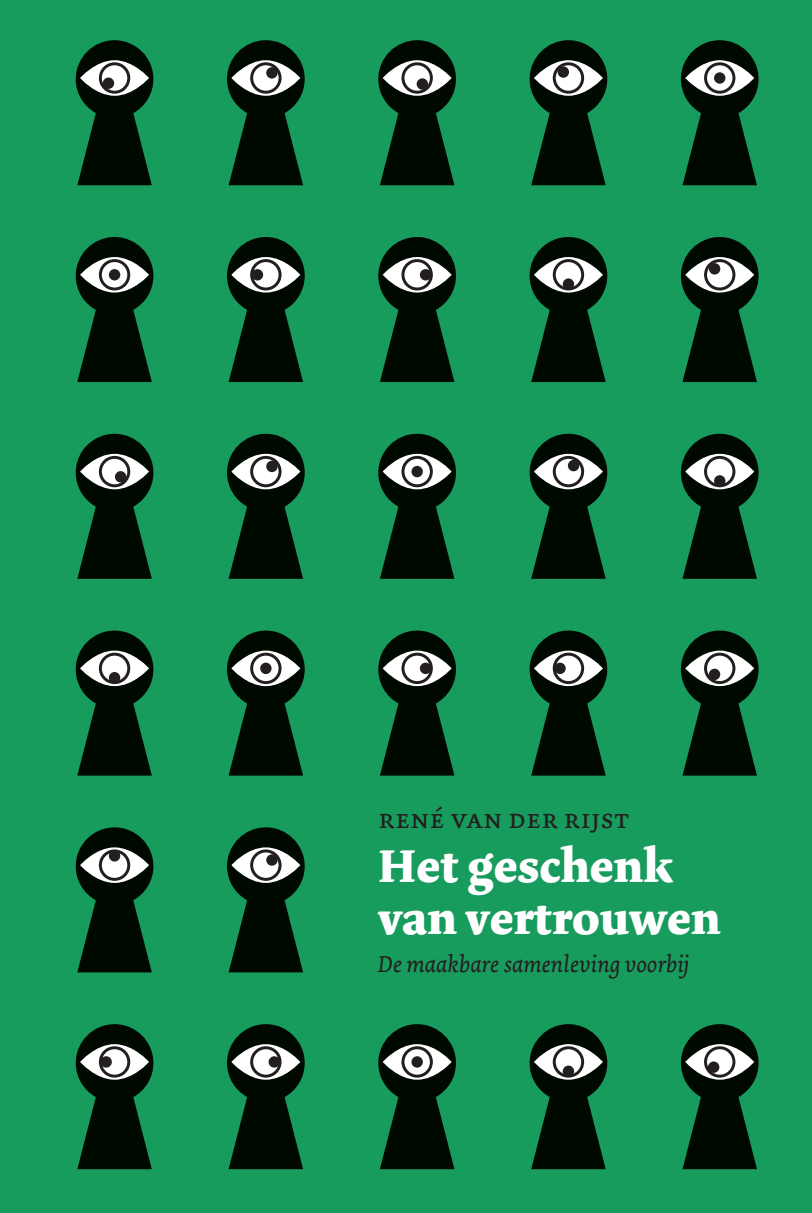
<style>
.page{position:relative;width:812px;height:1213px;background:#fff}
.page>*{position:absolute;margin:0;border:0;box-sizing:border-box;transform-origin:0 0}
.t1{font:700 48px/52px "Dolly";color:#fff}
.t2{font:28px "Dolly Small Caps";color:#231f20}
.t3{font:italic 24px "Dolly";color:#231f20}
</style>
<div class="page">
<div style="left:0;top:0;width:812px;height:1212px;background:#179c5d"></div>
<svg style="left:529px;top:40px;width:78px;height:145px"></svg>
<div style="left:557px;top:66px;width:12px;height:12px;background:#231f20;border-radius:50%"></div>
<svg style="left:378px;top:40px;width:78px;height:145px"></svg>
<div style="left:416px;top:78px;width:12px;height:12px;background:#231f20;border-radius:50%"></div>
<svg style="left:227px;top:40px;width:78px;height:145px"></svg>
<div style="left:266px;top:67px;width:12px;height:12px;background:#231f20;border-radius:50%"></div>
<svg style="left:227px;top:827px;width:78px;height:145px"></svg>
<div style="left:266px;top:854px;width:12px;height:11px;background:#231f20;border-radius:50%"></div>
<svg style="left:529px;top:237px;width:78px;height:145px"></svg>
<div style="left:563px;top:278px;width:11px;height:12px;background:#231f20;border-radius:50%"></div>
<svg style="left:378px;top:237px;width:78px;height:145px"></svg>
<div style="left:420px;top:269px;width:11px;height:11px;background:#231f20;border-radius:50%"></div>
<svg style="left:227px;top:237px;width:78px;height:145px"></svg>
<div style="left:252px;top:269px;width:11px;height:11px;background:#231f20;border-radius:50%"></div>
<svg style="left:76px;top:40px;width:77px;height:145px"></svg>
<div style="left:103px;top:77px;width:11px;height:12px;background:#231f20;border-radius:50%"></div>
<svg style="left:76px;top:237px;width:77px;height:145px"></svg>
<div style="left:109px;top:269px;width:11px;height:11px;background:#231f20;border-radius:50%"></div>
<svg style="left:681px;top:40px;width:77px;height:145px"></svg>
<div style="left:714px;top:72px;width:11px;height:12px;background:#231f20;border-radius:50%"></div>
<svg style="left:529px;top:434px;width:78px;height:144px"></svg>
<div style="left:568px;top:460px;width:11px;height:11px;background:#231f20;border-radius:50%"></div>
<svg style="left:681px;top:630px;width:77px;height:145px"></svg>
<div style="left:709px;top:668px;width:11px;height:12px;background:#231f20;border-radius:50%"></div>
<svg style="left:227px;top:434px;width:78px;height:144px"></svg>
<div style="left:266px;top:460px;width:12px;height:12px;background:#231f20;border-radius:50%"></div>
<svg style="left:76px;top:630px;width:77px;height:145px"></svg>
<div style="left:109px;top:672px;width:11px;height:11px;background:#231f20;border-radius:50%"></div>
<svg style="left:529px;top:630px;width:78px;height:145px"></svg>
<div style="left:554px;top:662px;width:11px;height:12px;background:#231f20;border-radius:50%"></div>
<svg style="left:378px;top:630px;width:78px;height:145px"></svg>
<div style="left:420px;top:662px;width:11px;height:12px;background:#231f20;border-radius:50%"></div>
<svg style="left:76px;top:434px;width:77px;height:144px"></svg>
<div style="left:115px;top:471px;width:11px;height:11px;background:#231f20;border-radius:50%"></div>
<svg style="left:76px;top:827px;width:77px;height:145px"></svg>
<div style="left:109px;top:850px;width:11px;height:11px;background:#231f20;border-radius:50%"></div>
<svg style="left:227px;top:630px;width:78px;height:145px"></svg>
<div style="left:260px;top:662px;width:11px;height:12px;background:#231f20;border-radius:50%"></div>
<svg style="left:681px;top:237px;width:77px;height:145px"></svg>
<div style="left:709px;top:263px;width:11px;height:11px;background:#231f20;border-radius:50%"></div>
<svg style="left:681px;top:434px;width:77px;height:144px"></svg>
<div style="left:714px;top:475px;width:11px;height:11px;background:#231f20;border-radius:50%"></div>
<svg style="left:529px;top:1024px;width:78px;height:144px"></svg>
<div style="left:563px;top:1065px;width:11px;height:11px;background:#231f20;border-radius:50%"></div>
<svg style="left:227px;top:1024px;width:78px;height:144px"></svg>
<div style="left:268px;top:1056px;width:12px;height:11px;background:#231f20;border-radius:50%"></div>
<svg style="left:76px;top:1024px;width:77px;height:144px"></svg>
<div style="left:100px;top:1056px;width:12px;height:11px;background:#231f20;border-radius:50%"></div>
<svg style="left:378px;top:1024px;width:78px;height:144px"></svg>
<div style="left:411px;top:1056px;width:12px;height:11px;background:#231f20;border-radius:50%"></div>
<svg style="left:681px;top:1024px;width:77px;height:144px"></svg>
<div style="left:708px;top:1061px;width:11px;height:11px;background:#231f20;border-radius:50%"></div>
<svg style="left:378px;top:434px;width:78px;height:144px"></svg>
<div style="left:411px;top:466px;width:12px;height:11px;background:#231f20;border-radius:50%"></div>
<p class="t2" style="left:378px;top:802px;width:252px">rené van der rijst</p>
<h1 class="t1" style="left:378px;top:840px;width:344px">Het geschenk van vertrouwen</h1>
<p class="t3" style="left:378px;top:950px;width:313px">De maakbare samenleving voorbij</p>
</div>
